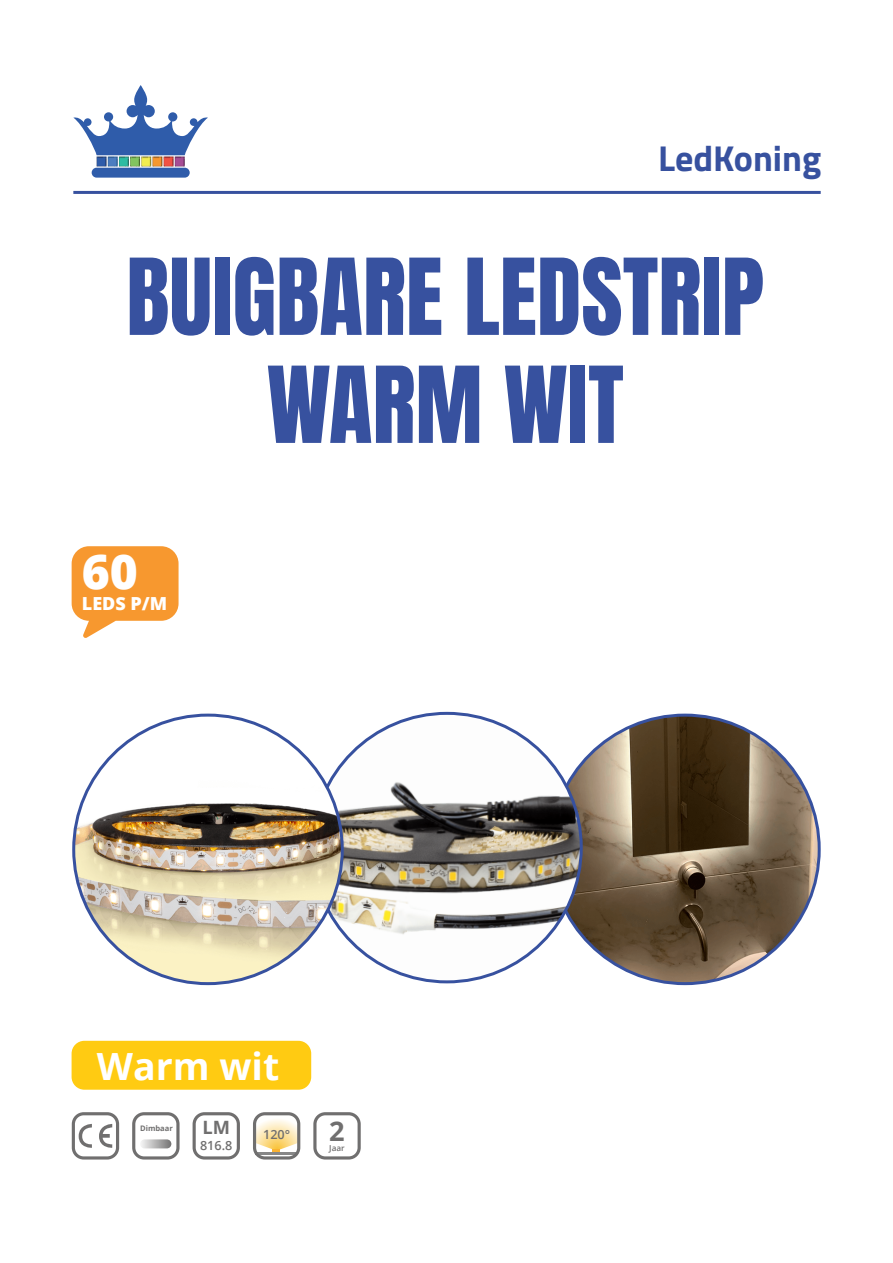
<style>
.page{position:relative;width:893px;height:1263px;background:#fff}
.page>*{position:absolute;margin:0;border:0;box-sizing:border-box;transform-origin:0 0}
.t1{font:90px/108px "Anton";color:#37519f;text-align:center}
.t2{font:800 48px "Open Sans";color:#fff}
.t3{font:700 37.5px "Open Sans";color:#fff}
.t4{font:700 36px "Titillium Web";color:#37519f}
.t5{font:700 27.15px "Open Sans";color:#706f6f}
.t6{font:700 18.3px "Open Sans";color:#706f6f}
.t7{font:800 18px "Open Sans";color:#fff}
.t8{font:600 12.6px "Open Sans";color:#706f6f}
.t9{font:600 8.25px "Open Sans";color:#706f6f}
.t10{font:700 7.65px "Open Sans";color:#706f6f}
</style>
<div class="page">
<svg style="left:72px;top:546px;width:107px;height:92px"></svg>
<div style="left:72px;top:1041px;width:239px;height:49px;background:#ffcb12;border-radius:13px"></div>
<img style="left:551px;top:715px;width:268px;height:269px;border-radius:134px">
<img style="left:313px;top:713px;width:268px;height:269px;border-radius:134px">
<hr style="left:73px;top:191px;width:748px;height:3px;background:#37519f">
<img style="left:74px;top:715px;width:268px;height:269px;border-radius:134px">
<svg style="left:91px;top:166px;width:99px;height:12px"></svg>
<div style="left:92px;top:168px;width:98px;height:10px;background:#2f5caa;border-radius:5px"></div>
<svg style="left:73px;top:85px;width:135px;height:81px"></svg>
<hr style="left:256px;top:1152px;width:41px;height:2px;background:#878787">
<div style="left:72px;top:1112px;width:47px;height:47px;border:3px solid #706f6f;border-radius:10px"></div>
<div style="left:132px;top:1112px;width:48px;height:47px;border:3px solid #706f6f;border-radius:10px"></div>
<div style="left:193px;top:1112px;width:47px;height:47px;border:3px solid #706f6f;border-radius:10px"></div>
<div style="left:253px;top:1112px;width:47px;height:47px;border:3px solid #706f6f;border-radius:10px"></div>
<div style="left:313px;top:1112px;width:48px;height:47px;border:3px solid #706f6f;border-radius:10px"></div>
<svg style="left:79px;top:1124px;width:13px;height:24px"></svg>
<svg style="left:99px;top:1124px;width:13px;height:24px"></svg>
<svg style="left:140px;top:1139px;width:31px;height:9px"></svg>
<svg style="left:255px;top:1114px;width:44px;height:38px"></svg>
<p class="t4" style="left:658px;top:131px;width:165px">LedKoning</p>
<p class="t1" style="left:126px;top:250px;width:639px">BUIGBARE LEDSTRIP<br>WARM WIT</p>
<p class="t2" style="left:82px;top:535px;width:58px">60</p>
<p class="t7" style="left:82px;top:590px;width:87px">LEDS P/M</p>
<p class="t3" style="left:97px;top:1040px;width:184px">Warm wit</p>
<p class="t10" style="left:140px;top:1123px;width:34px">Dimbaar</p>
<p class="t6" style="left:202px;top:1115px;width:29px">LM</p>
<p class="t8" style="left:200px;top:1136px;width:34px">816.8</p>
<p class="t8" style="left:263px;top:1126px;width:29px">120°</p>
<p class="t5" style="left:329px;top:1112px;width:17px">2</p>
<p class="t9" style="left:329px;top:1142px;width:17px">Jaar</p>
</div>
